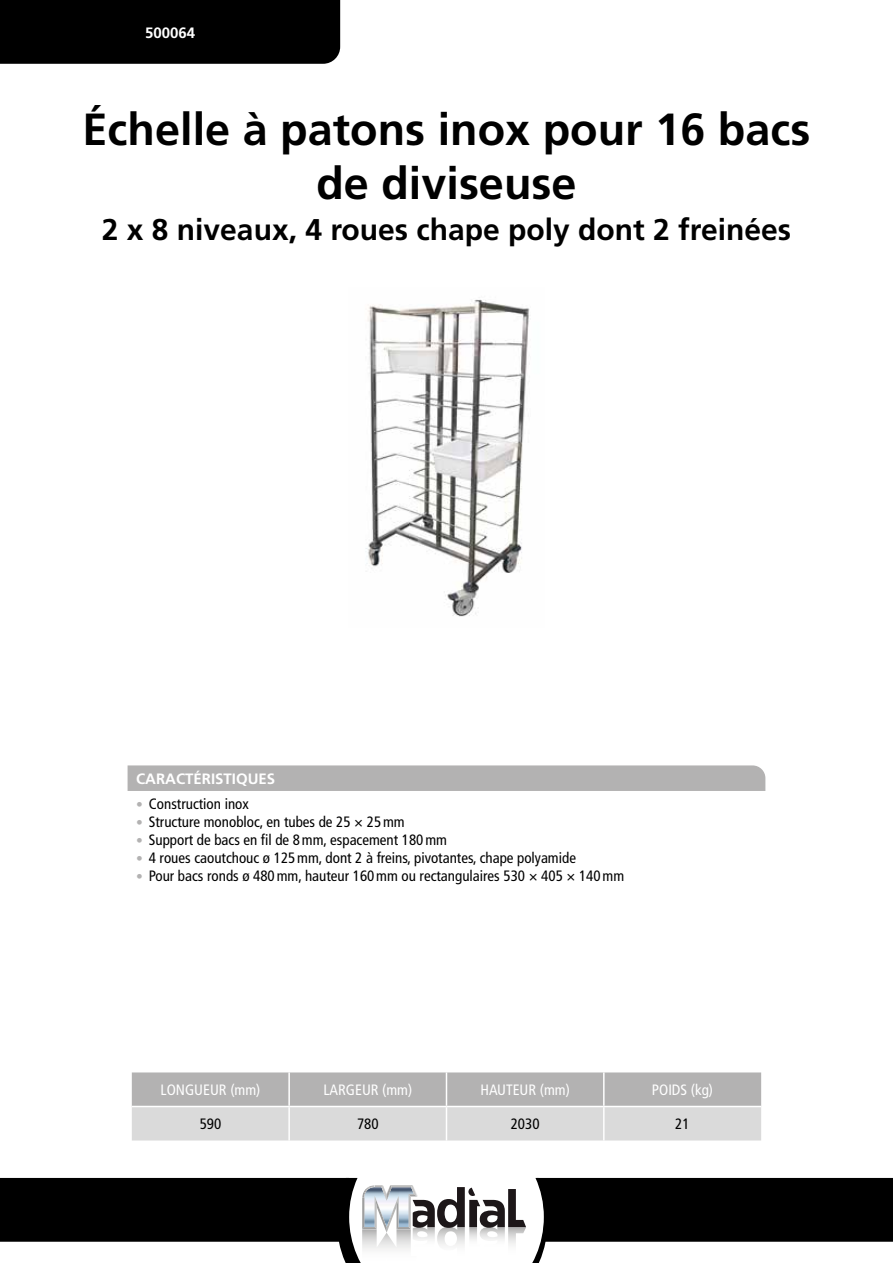
<style>
.page{position:relative;width:893px;height:1263px;background:#fff}
.page>*{position:absolute;margin:0;border:0;box-sizing:border-box;transform-origin:0 0}
.t1{font:700 45px/54px "Frutiger LT Std";color:#000;text-align:center}
.t2{font:700 30px "Frutiger LT Std";color:#000}
.t3{font:condensed 15px "Frutiger LT Std";color:#000}
.t4{font:condensed 15px "Frutiger LT Std";color:#fff}
.t5{font:700 15px "Frutiger LT Std";color:#fff}
.s1{font-weight:900;font-stretch:normal;font-size:13.5px;color:#b3b2b2}
</style>
<div class="page">
<div style="left:0;top:1178px;width:893px;height:64px;background:#000"></div>
<svg style="left:337px;top:1178px;width:211px;height:85px"></svg>
<img style="left:365px;top:299px;width:165px;height:318px">
<div style="left:128px;top:765px;width:637px;height:26px;background:#b3b2b2"></div>
<svg style="left:132px;top:1072px;width:629px;height:68px;background:#c7c6c6"></svg>
<hr style="left:288px;top:1072px;width:2px;height:34px;background:#fff">
<hr style="left:446px;top:1072px;width:1px;height:34px;background:#fff">
<hr style="left:603px;top:1072px;width:2px;height:34px;background:#fff">
<hr style="left:132px;top:1106px;width:157px;height:1px;background:#fff">
<hr style="left:289px;top:1106px;width:157px;height:1px;background:#fff">
<hr style="left:288px;top:1107px;width:2px;height:33px;background:#fff">
<hr style="left:446px;top:1106px;width:158px;height:1px;background:#fff">
<hr style="left:446px;top:1107px;width:1px;height:33px;background:#fff">
<hr style="left:604px;top:1106px;width:157px;height:1px;background:#fff">
<hr style="left:603px;top:1107px;width:2px;height:33px;background:#fff">
<div style="left:0;top:0;width:340px;height:64px;background:#000"></div>
<p class="t5" style="left:145px;top:23px;width:52px">500064</p>
<h1 class="t1" style="left:83px;top:103px;width:729px">Échelle à patons inox pour 16 bacs de diviseuse</h1>
<h2 class="t2" style="left:102px;top:212px;width:691px">2 x 8 niveaux, 4 roues chape poly dont 2 freinées</h2>
<p class="t5" style="left:136px;top:770px;width:141px">CARACTÉRISTIQUES</p>
<p class="t3" style="left:136px;top:795px;width:114px"><span class="s1">•</span> Construction inox</p>
<p class="t3" style="left:136px;top:813px;width:270px"><span class="s1">•</span> Structure monobloc, en tubes de 25 × 25mm</p>
<p class="t3" style="left:136px;top:831px;width:312px"><span class="s1">•</span> Support de bacs en fil de 8mm, espacement 180mm</p>
<p class="t3" style="left:136px;top:849px;width:441px"><span class="s1">•</span> 4 roues caoutchouc ø 125mm, dont 2 à freins, pivotantes, chape polyamide</p>
<p class="t3" style="left:136px;top:867px;width:490px"><span class="s1">•</span> Pour bacs ronds ø 480mm, hauteur 160mm ou rectangulaires 530 × 405 × 140mm</p>
<p class="t4" style="left:161px;top:1081px;width:101px">LONGUEUR (mm)</p>
<p class="t4" style="left:323px;top:1081px;width:90px">LARGEUR (mm)</p>
<p class="t4" style="left:480px;top:1081px;width:91px">HAUTEUR (mm)</p>
<p class="t4" style="left:652px;top:1081px;width:63px">POIDS (kg)</p>
<p class="t3" style="left:200px;top:1115px;width:23px">590</p>
<p class="t3" style="left:357px;top:1115px;width:23px">780</p>
<p class="t3" style="left:511px;top:1115px;width:30px">2030</p>
<p class="t3" style="left:675px;top:1115px;width:16px">21</p>
</div>
